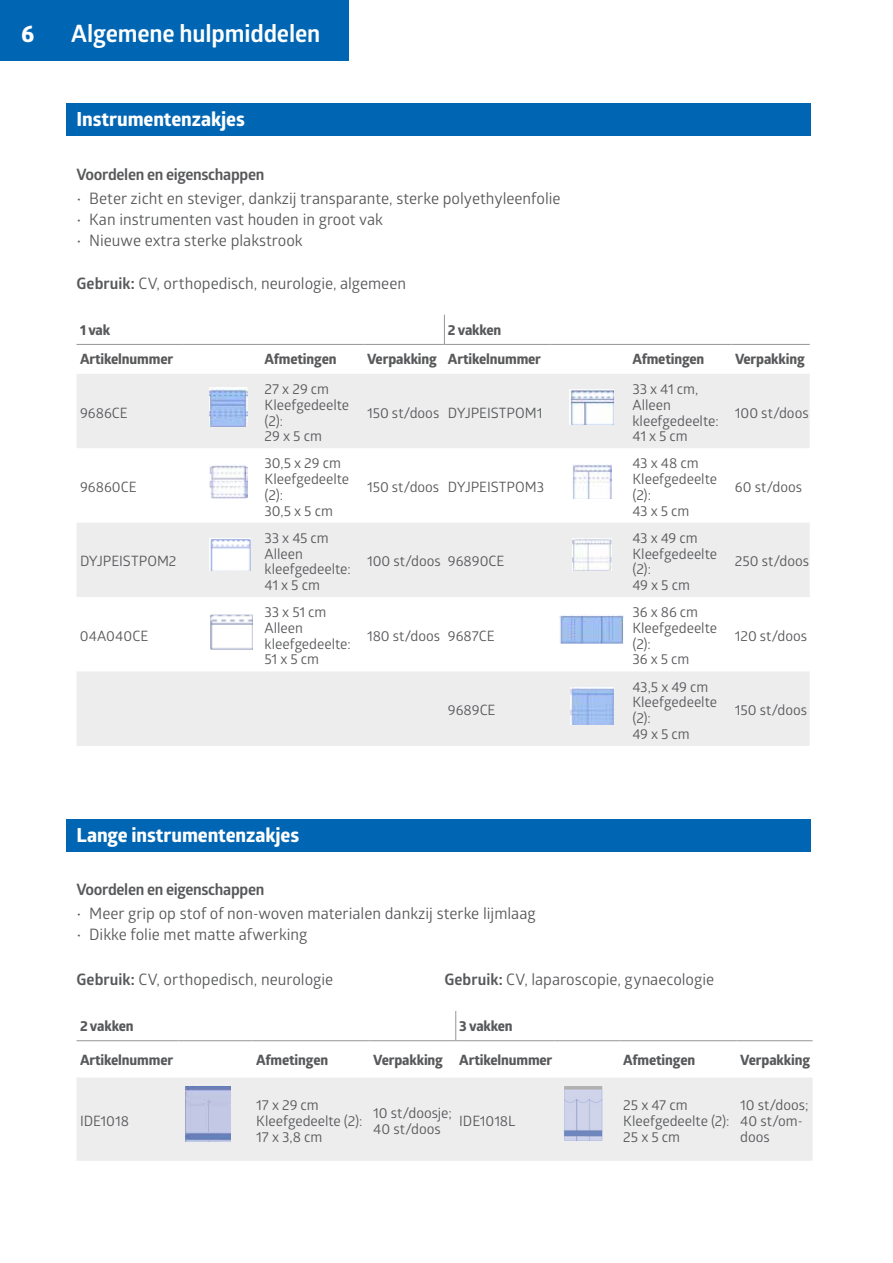
<style>
.page{position:relative;width:893px;height:1263px;background:#fff}
.page>*{position:absolute;margin:0;border:0;box-sizing:border-box;transform-origin:0 0}
.t1{font:700 24px "Glober";letter-spacing:-.005em;color:#fff}
.t2{font:700 24px "Globerx";color:#fff}
.t3{font:700 19.5px "Globerx";letter-spacing:-.005em;color:#fff}
.t4{font:15.75px "Glober";color:#58595b}
.t5{font:700 15.75px "Glober";letter-spacing:-.02em;color:#58595b}
.t6{font:14.25px/15.8px "Glober";color:#58595b}
.t7{font:700 14.25px "Globerx";letter-spacing:-.01em;color:#58595b}
.s1{font-weight:700}
</style>
<div class="page">
<div style="left:0;top:0;width:349px;height:61px;background:#0066b3"></div>
<div style="left:66px;top:104px;width:744px;height:32px;background:#0066b3"></div>
<div style="left:66px;top:819px;width:744px;height:32px;background:#0066b3"></div>
<svg style="left:77px;top:374px;width:733px;height:372px;fill:#ededee"></svg>
<hr style="left:77px;top:344px;width:106px;height:1px;background:#939598">
<hr style="left:183px;top:344px;width:78px;height:1px;background:#939598">
<hr style="left:261px;top:344px;width:103px;height:1px;background:#939598">
<hr style="left:364px;top:344px;width:80px;height:1px;background:#939598">
<hr style="left:444px;top:344px;width:107px;height:1px;background:#939598">
<hr style="left:551px;top:344px;width:78px;height:1px;background:#939598">
<hr style="left:629px;top:344px;width:102px;height:1px;background:#939598">
<hr style="left:731px;top:344px;width:79px;height:1px;background:#939598">
<div style="left:77px;top:1078px;width:736px;height:83px;background:#ededee"></div>
<hr style="left:77px;top:1040px;width:102px;height:1px;background:#939598">
<hr style="left:179px;top:1040px;width:74px;height:1px;background:#939598">
<hr style="left:253px;top:1040px;width:117px;height:1px;background:#939598">
<hr style="left:370px;top:1040px;width:86px;height:1px;background:#939598">
<hr style="left:456px;top:1040px;width:99px;height:1px;background:#939598">
<hr style="left:555px;top:1040px;width:65px;height:1px;background:#939598">
<hr style="left:620px;top:1040px;width:117px;height:1px;background:#939598">
<hr style="left:737px;top:1040px;width:76px;height:1px;background:#939598">
<img style="left:186px;top:1087px;width:45px;height:54px">
<img style="left:563px;top:1087px;width:40px;height:54px">
<img style="left:570px;top:389px;width:44px;height:36px">
<img style="left:572px;top:464px;width:39px;height:34px">
<img style="left:573px;top:538px;width:38px;height:33px">
<img style="left:560px;top:615px;width:64px;height:28px">
<img style="left:570px;top:688px;width:43px;height:37px">
<img style="left:209px;top:387px;width:38px;height:40px">
<img style="left:209px;top:464px;width:38px;height:34px">
<img style="left:209px;top:538px;width:41px;height:33px">
<img style="left:209px;top:613px;width:44px;height:37px">
<h1 class="t2" style="left:21px;top:16px;width:15px">6</h1>
<h1 class="t1" style="left:71px;top:17px;width:250px">Algemene hulpmiddelen</h1>
<h2 class="t3" style="left:77px;top:105px;width:170px">Instrumentenzakjes</h2>
<p class="t5" style="left:77px;top:163px;width:189px">Voordelen en eigenschappen</p>
<p class="t4" style="left:77px;top:187px;width:486px">• Beter zicht en steviger, dankzij transparante, sterke polyethyleenfolie</p>
<p class="t4" style="left:77px;top:208px;width:308px">• Kan instrumenten vast houden in groot vak</p>
<p class="t4" style="left:77px;top:229px;width:228px">• Nieuwe extra sterke plakstrook</p>
<p class="t4" style="left:77px;top:272px;width:331px"><span class="s1">Gebruik:</span> CV, orthopedisch, neurologie, algemeen</p>
<p class="t7" style="left:80px;top:319px;width:32px">1 vak</p>
<p class="t7" style="left:448px;top:319px;width:55px">2 vakken</p>
<p class="t7" style="left:80px;top:349px;width:95px">Artikelnummer</p>
<p class="t7" style="left:265px;top:349px;width:73px">Afmetingen</p>
<p class="t7" style="left:367px;top:349px;width:175px">Verpakking Artikelnummer</p>
<p class="t7" style="left:632px;top:349px;width:73px">Afmetingen</p>
<p class="t7" style="left:735px;top:349px;width:71px">Verpakking</p>
<p class="t6" style="left:80px;top:404px;width:49px">9686CE</p>
<p class="t6" style="left:632px;top:380px;width:88px">33 x 41 cm,<br>Alleen kleefgedeelte:<br>41 x 5 cm</p>
<p class="t6" style="left:265px;top:380px;width:86px">27 x 29 cm<br>Kleefgedeelte (2):<br>29 x 5 cm</p>
<p class="t6" style="left:735px;top:404px;width:75px">100 st/doos</p>
<p class="t6" style="left:367px;top:404px;width:177px">150 st/doos DYJPEISTPOM1</p>
<p class="t6" style="left:80px;top:478px;width:58px">96860CE</p>
<p class="t6" style="left:265px;top:455px;width:86px">30,5 x 29 cm<br>Kleefgedeelte (2):<br>30,5 x 5 cm</p>
<p class="t6" style="left:367px;top:478px;width:179px">150 st/doos DYJPEISTPOM3</p>
<p class="t6" style="left:632px;top:455px;width:86px">43 x 48 cm<br>Kleefgedeelte (2):<br>43 x 5 cm</p>
<p class="t6" style="left:735px;top:478px;width:69px">60 st/doos</p>
<p class="t6" style="left:80px;top:553px;width:98px">DYJPEISTPOM2</p>
<p class="t6" style="left:265px;top:529px;width:88px">33 x 45 cm<br>Alleen kleefgedeelte:<br>41 x 5 cm</p>
<p class="t6" style="left:367px;top:553px;width:139px">100 st/doos 96890CE</p>
<p class="t6" style="left:632px;top:529px;width:86px">43 x 49 cm<br>Kleefgedeelte (2):<br>49 x 5 cm</p>
<p class="t6" style="left:735px;top:553px;width:76px">250 st/doos</p>
<p class="t6" style="left:80px;top:627px;width:70px">04A040CE</p>
<p class="t6" style="left:265px;top:604px;width:88px">33 x 51 cm<br>Alleen kleefgedeelte:<br>51 x 5 cm</p>
<p class="t6" style="left:367px;top:627px;width:129px">180 st/doos 9687CE</p>
<p class="t6" style="left:632px;top:604px;width:86px">36 x 86 cm<br>Kleefgedeelte (2):<br>36 x 5 cm</p>
<p class="t6" style="left:735px;top:627px;width:74px">120 st/doos</p>
<p class="t6" style="left:448px;top:702px;width:49px">9689CE</p>
<p class="t6" style="left:632px;top:678px;width:86px">43,5 x 49 cm<br>Kleefgedeelte (2):<br>49 x 5 cm</p>
<p class="t6" style="left:735px;top:702px;width:74px">150 st/doos</p>
<h2 class="t3" style="left:77px;top:821px;width:224px">Lange instrumentenzakjes</h2>
<p class="t5" style="left:77px;top:878px;width:189px">Voordelen en eigenschappen</p>
<p class="t4" style="left:77px;top:902px;width:461px">• Meer grip op stof of non-woven materialen dankzij sterke lijmlaag</p>
<p class="t4" style="left:77px;top:923px;width:232px">• Dikke folie met matte afwerking</p>
<p class="t4" style="left:77px;top:969px;width:258px"><span class="s1">Gebruik:</span> CV, orthopedisch, neurologie</p>
<p class="t4" style="left:444px;top:969px;width:271px"><span class="s1">Gebruik:</span> CV, laparoscopie, gynaecologie</p>
<p class="t7" style="left:80px;top:1016px;width:55px">2 vakken</p>
<p class="t7" style="left:459px;top:1016px;width:55px">3 vakken</p>
<p class="t7" style="left:80px;top:1049px;width:95px">Artikelnummer</p>
<p class="t7" style="left:256px;top:1049px;width:73px">Afmetingen</p>
<p class="t7" style="left:373px;top:1049px;width:181px">Verpakking Artikelnummer</p>
<p class="t7" style="left:623px;top:1049px;width:73px">Afmetingen</p>
<p class="t7" style="left:740px;top:1049px;width:71px">Verpakking</p>
<p class="t6" style="left:80px;top:1112px;width:50px">IDE1018</p>
<p class="t6" style="left:256px;top:1096px;width:108px">17 x 29 cm<br>Kleefgedeelte (2):<br>17 x 3,8 cm</p>
<p class="t6" style="left:373px;top:1104px;width:80px">10 st/doosje;<br>40 st/doos</p>
<p class="t6" style="left:459px;top:1112px;width:58px">IDE1018L</p>
<p class="t6" style="left:623px;top:1096px;width:108px">25 x 47 cm<br>Kleefgedeelte (2):<br>25 x 5 cm</p>
<p class="t6" style="left:740px;top:1096px;width:70px">10 st/doos;<br>40 st/om&shy;doos</p>
</div>
